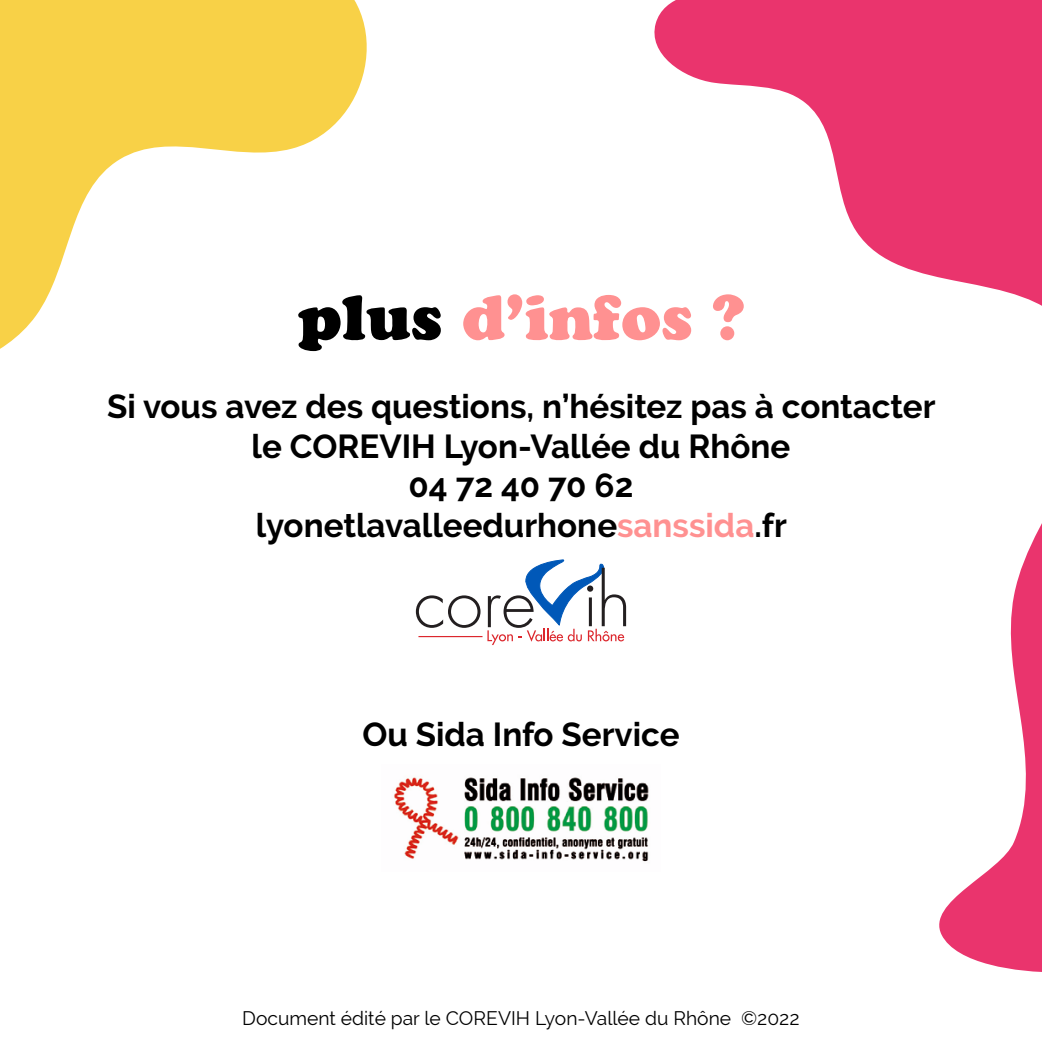
<style>
.page{position:relative;width:1042px;height:1042px;background:#fff}
.page>*{position:absolute;margin:0;border:0;box-sizing:border-box;transform-origin:0 0}
.t1{font:63px "Cooper Black Std";color:#ff9191}
.t2{font:700 33.25px/39.9px "Raleway";color:#000;text-align:center}
.t3{font:19.25px "Raleway";color:#000}
.s1{color:#000}
.s2{color:#ff9191}
</style>
<div class="page">
<svg style="left:0;top:0;width:367px;height:349px;fill:#f8d147"></svg>
<svg style="left:654px;top:0;width:388px;height:972px"></svg>
<img style="left:394px;top:764px;width:267px;height:107px">
<svg style="left:416px;top:595px;width:64px;height:33px"></svg>
<svg style="left:487px;top:559px;width:139px;height:86px"></svg>
<hr style="left:418px;top:636px;width:64px;height:1px;background:#dc272d">
<p class="t1" style="left:298px;top:279px;width:448px"><span class="s1">plus</span> d’infos ?</p>
<p class="t2" style="left:107px;top:386px;width:830px">Si vous avez des questions, n’hésitez pas à contacter le COREVIH Lyon-Vallée du Rhône</p>
<p class="t2" style="left:409px;top:466px;width:226px">04 72 40 70 62</p>
<p class="t2" style="left:256px;top:505px;width:532px">lyonetlavalleedurhone<span class="s2">sanssida</span>.fr</p>
<p class="t2" style="left:362px;top:714px;width:319px">Ou Sida Info Service</p>
<p class="t3" style="left:242px;top:1007px;width:559px">Document édité par le COREVIH Lyon-Vallée du Rhône ©2022</p>
</div>
